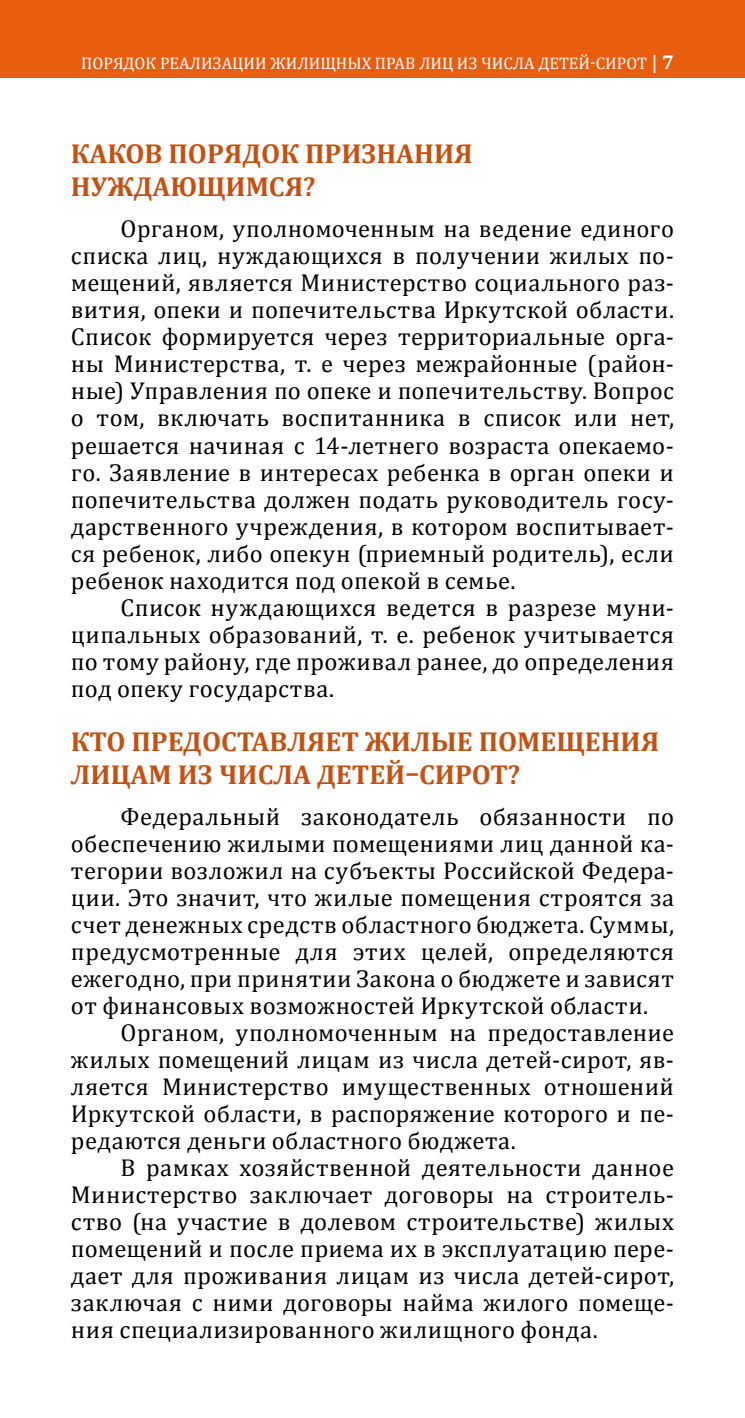
<style>
.page{position:relative;width:745px;height:1418px;background:#fff}
.page>*{position:absolute;margin:0;border:0;box-sizing:border-box;transform-origin:0 0}
.t1{font:700 27.5px/33px "Cambria";color:#c65011}
.t2{font:24.5px/27px "Cambria";letter-spacing:.015em;color:#000;text-align:justify}
.t3{font:16.75px "Cambria";color:#fff}
.s1{font-size:20px}
.s2{font-weight:700;font-size:20px}
</style>
<div class="page">
<div style="left:0;top:0;width:744px;height:78px;background:#e95d0f"></div>
<p class="t3" style="left:81px;top:53px;width:594px">ПОРЯДОК РЕАЛИЗАЦИИ ЖИЛИЩНЫХ ПРАВ ЛИЦ ИЗ ЧИСЛА ДЕТЕЙ-СИРОТ <span class="s1">|</span> <span class="s2">7</span></p>
<p class="t1" style="left:71px;top:136px;width:403px">КАКОВ ПОРЯДОК ПРИЗНАНИЯ<br>НУЖДАЮЩИМСЯ?</p>
<p class="t2" style="left:71px;top:215px;width:604px;text-indent:50px">Органом, уполномоченным на ведение единого списка лиц, нуждающихся в получении жилых по&shy;мещений, является Министерство социального раз&shy;вития, опеки и попечительства Иркутской области.<br>Список формируется через территориальные орга&shy;ны Министерства, т. е через межрайонные (район&shy;ные) Управления по опеке и попечительству. Вопрос о том, включать воспитанника в список или нет, решается начиная с 14-летнего возраста опекаемо&shy;го. Заявление в интересах ребенка в орган опеки и попечительства должен подать руководитель госу&shy;дарственного учреждения, в котором воспитывает&shy;ся ребенок, либо опекун (приемный родитель), если ребенок находится под опекой в семье.</p>
<p class="t2" style="left:71px;top:593px;width:604px;text-indent:50px">Список нуждающихся ведется в разрезе муни&shy;ципальных образований, т. е. ребенок учитывается по тому району, где проживал ранее, до определения под опеку государства.</p>
<p class="t1" style="left:71px;top:724px;width:589px">КТО ПРЕДОСТАВЛЯЕТ ЖИЛЫЕ ПОМЕЩЕНИЯ<br>ЛИЦАМ ИЗ ЧИСЛА ДЕТЕЙ–СИРОТ?</p>
<p class="t2" style="left:71px;top:803px;width:604px;text-indent:50px">Федеральный законодатель обязанности по обеспечению жилыми помещениями лиц данной ка&shy;тегории возложил на субъекты Российской Федера&shy;ции. Это значит, что жилые помещения строятся за счет денежных средств областного бюджета. Суммы, предусмотренные для этих целей, определяются ежегодно, при принятии Закона о бюджете и зависят от финансовых возможностей Иркутской области.</p>
<p class="t2" style="left:71px;top:1019px;width:604px;text-indent:50px">Органом, уполномоченным на предоставление жилых помещений лицам из числа детей-сирот, яв&shy;ляется Министерство имущественных отношений Иркутской области, в распоряжение которого и пе&shy;редаются деньги областного бюджета.</p>
<p class="t2" style="left:71px;top:1154px;width:604px;text-indent:50px">В рамках хозяйственной деятельности данное Министерство заключает договоры на строитель&shy;ство (на участие в долевом строительстве) жилых помещений и после приема их в эксплуатацию пере&shy;дает для проживания лицам из числа детей-сирот, заключая с ними договоры найма жилого помеще&shy;ния специализированного жилищного фонда.</p>
</div>
